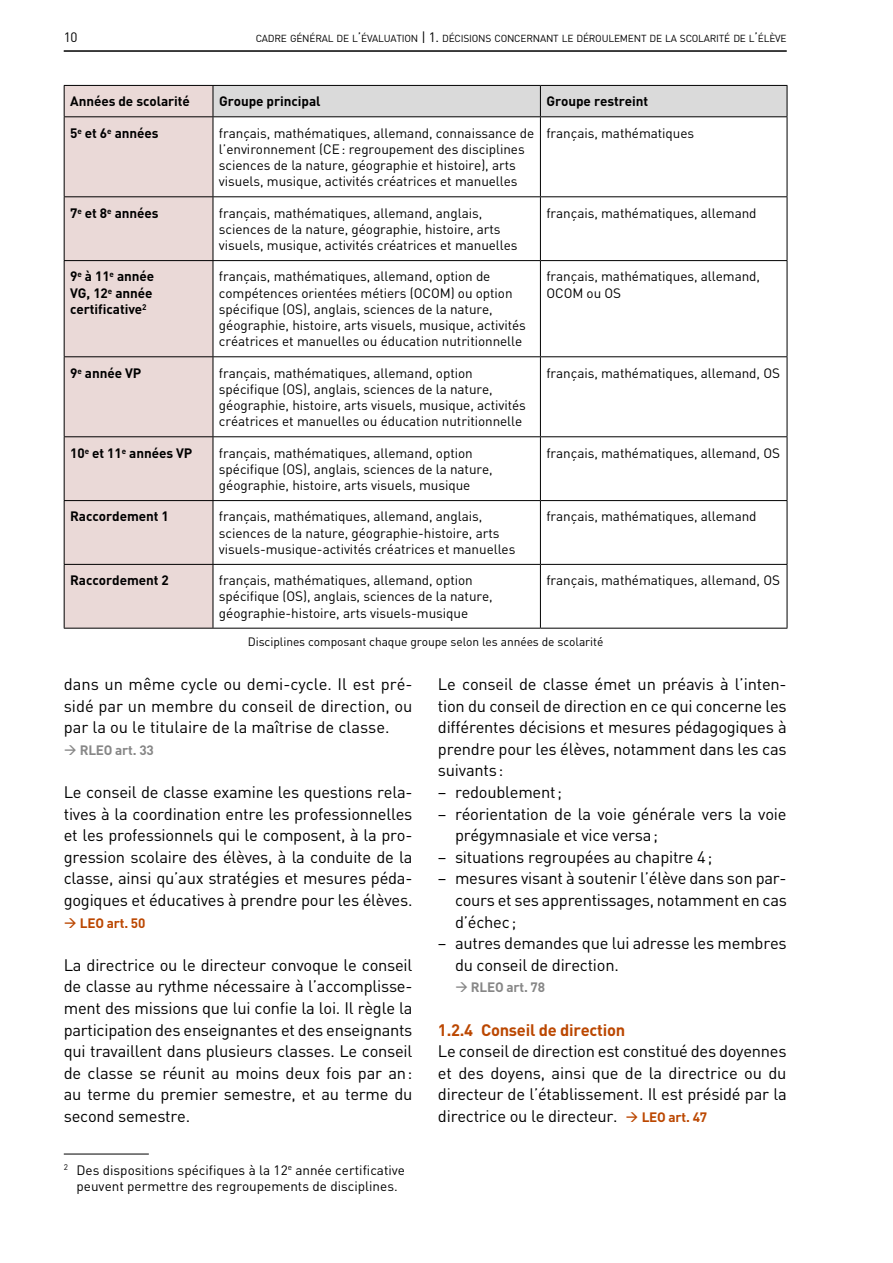
<style>
.page{position:relative;width:893px;height:1263px;background:#fff}
.page>*{position:absolute;margin:0;border:0;box-sizing:border-box;transform-origin:0 0}
.t1{font:16.5px/21.6px "DIN";letter-spacing:-.015em;color:#000;text-align:justify}
.t2{font:700 16.5px "DIN";letter-spacing:-.015em;color:#bb4700}
.t3{font:13.5px/16.2px "DIN";letter-spacing:-.005em;color:#000}
.t4{font:700 13.5px/16.2px "DIN";letter-spacing:-.005em;color:#000}
.t5{font:700 13.5px "DIN";letter-spacing:-.015em;color:#878787}
.t6{font:700 13.5px "DIN";letter-spacing:-.015em;color:#bb4700}
.t7{font:12px "DIN";letter-spacing:-.005em;color:#000}
.t8{font:10.2px "DIN";letter-spacing:-.02em;color:#000}
.s1{font-size:13.5px}
</style>
<div class="page">
<hr style="left:64px;top:51px;width:723px;height:1px;background:#000">
<div style="left:65px;top:86px;width:148px;height:542px;background:#ead9d7"></div>
<div style="left:214px;top:86px;width:573px;height:30px;background:#dadada"></div>
<hr style="left:540px;top:86px;width:1px;height:30px;background:#000">
<hr style="left:540px;top:117px;width:1px;height:79px;background:#000">
<hr style="left:787px;top:117px;width:1px;height:79px;background:#000">
<hr style="left:64px;top:196px;width:149px;height:1px;background:#000">
<hr style="left:213px;top:196px;width:327px;height:1px;background:#000">
<hr style="left:540px;top:196px;width:247px;height:1px;background:#000">
<hr style="left:540px;top:197px;width:1px;height:63px;background:#000">
<hr style="left:787px;top:197px;width:1px;height:63px;background:#000">
<hr style="left:64px;top:260px;width:149px;height:1px;background:#000">
<hr style="left:213px;top:260px;width:327px;height:1px;background:#000">
<hr style="left:540px;top:260px;width:247px;height:1px;background:#000">
<hr style="left:540px;top:261px;width:1px;height:95px;background:#000">
<hr style="left:787px;top:261px;width:1px;height:95px;background:#000">
<hr style="left:64px;top:356px;width:149px;height:1px;background:#000">
<hr style="left:213px;top:356px;width:327px;height:1px;background:#000">
<hr style="left:540px;top:356px;width:247px;height:1px;background:#000">
<hr style="left:540px;top:357px;width:1px;height:79px;background:#000">
<hr style="left:787px;top:357px;width:1px;height:79px;background:#000">
<hr style="left:64px;top:436px;width:149px;height:1px;background:#000">
<hr style="left:213px;top:436px;width:327px;height:1px;background:#000">
<hr style="left:540px;top:436px;width:247px;height:1px;background:#000">
<hr style="left:540px;top:437px;width:1px;height:63px;background:#000">
<hr style="left:787px;top:437px;width:1px;height:63px;background:#000">
<hr style="left:64px;top:500px;width:149px;height:1px;background:#000">
<hr style="left:213px;top:500px;width:327px;height:1px;background:#000">
<hr style="left:540px;top:500px;width:247px;height:1px;background:#000">
<hr style="left:540px;top:501px;width:1px;height:63px;background:#000">
<hr style="left:787px;top:501px;width:1px;height:63px;background:#000">
<hr style="left:64px;top:564px;width:149px;height:1px;background:#000">
<hr style="left:213px;top:564px;width:327px;height:1px;background:#000">
<hr style="left:540px;top:564px;width:247px;height:1px;background:#000">
<hr style="left:540px;top:565px;width:1px;height:63px;background:#000">
<hr style="left:787px;top:565px;width:1px;height:63px;background:#000">
<hr style="left:213px;top:628px;width:327px;height:1px;background:#000">
<hr style="left:540px;top:628px;width:247px;height:1px;background:#000">
<hr style="left:213px;top:85px;width:327px;height:1px;background:#000">
<hr style="left:540px;top:85px;width:247px;height:1px;background:#000">
<hr style="left:787px;top:86px;width:1px;height:30px;background:#000">
<hr style="left:64px;top:116px;width:149px;height:1px;background:#000">
<hr style="left:213px;top:116px;width:327px;height:1px;background:#000">
<hr style="left:540px;top:116px;width:247px;height:1px;background:#000">
<hr style="left:64px;top:85px;width:149px;height:1px;background:#000">
<hr style="left:64px;top:86px;width:1px;height:30px;background:#000">
<hr style="left:213px;top:86px;width:1px;height:30px;background:#000">
<hr style="left:64px;top:117px;width:1px;height:79px;background:#000">
<hr style="left:213px;top:117px;width:1px;height:79px;background:#000">
<hr style="left:64px;top:197px;width:1px;height:63px;background:#000">
<hr style="left:213px;top:197px;width:1px;height:63px;background:#000">
<hr style="left:64px;top:261px;width:1px;height:95px;background:#000">
<hr style="left:213px;top:261px;width:1px;height:95px;background:#000">
<hr style="left:64px;top:357px;width:1px;height:79px;background:#000">
<hr style="left:213px;top:357px;width:1px;height:79px;background:#000">
<hr style="left:64px;top:437px;width:1px;height:63px;background:#000">
<hr style="left:213px;top:437px;width:1px;height:63px;background:#000">
<hr style="left:64px;top:501px;width:1px;height:63px;background:#000">
<hr style="left:213px;top:501px;width:1px;height:63px;background:#000">
<hr style="left:64px;top:565px;width:1px;height:63px;background:#000">
<hr style="left:213px;top:565px;width:1px;height:63px;background:#000">
<hr style="left:64px;top:628px;width:149px;height:1px;background:#000">
<hr style="left:64px;top:1154px;width:85px;height:1px;background:#000">
<p class="t3" style="left:64px;top:29px;width:15px">10</p>
<p class="t8" style="left:256px;top:32px;width:532px">CADRE GÉNÉRAL DE L<span class="s1">’</span>ÉVALUATION <span class="s1">| 1.</span> DÉCISIONS CONCERNANT LE DÉROULEMENT DE LA SCOLARITÉ DE L<span class="s1">’</span>ÉLÈVE</p>
<p class="t4" style="left:70px;top:93px;width:121px">Années de scolarité</p>
<p class="t4" style="left:219px;top:93px;width:103px">Groupe principal</p>
<p class="t4" style="left:546px;top:93px;width:103px">Groupe restreint</p>
<p class="t4" style="left:70px;top:124px;width:90px">5<sup>e</sup> et 6<sup>e</sup> années</p>
<p class="t3" style="left:219px;top:124px;width:317px">français, mathématiques, allemand, connaissance de l’environnement (CE: regroupement des disciplines sciences de la nature, géographie et histoire), arts visuels, musique, activités créatrices et manuelles</p>
<p class="t3" style="left:546px;top:124px;width:149px">français, mathématiques</p>
<p class="t4" style="left:70px;top:204px;width:90px">7<sup>e</sup> et 8<sup>e</sup> années</p>
<p class="t3" style="left:219px;top:204px;width:300px">français, mathématiques, allemand, anglais, sciences de la nature, géographie, histoire, arts visuels, musique, activités créatrices et manuelles</p>
<p class="t3" style="left:546px;top:204px;width:212px">français, mathématiques, allemand</p>
<p class="t4" style="left:70px;top:268px;width:86px">9<sup>e</sup> à 11<sup>e</sup> année<br>VG, 12<sup>e</sup> année certificative<sup>2</sup></p>
<p class="t3" style="left:219px;top:268px;width:308px">français, mathématiques, allemand, option de compétences orientées métiers (OCOM) ou option spécifique (OS), anglais, sciences de la nature, géographie, histoire, arts visuels, musique, activités créatrices et manuelles ou éducation nutritionnelle</p>
<p class="t3" style="left:546px;top:268px;width:215px">français, mathématiques, allemand,<br>OCOM ou OS</p>
<p class="t4" style="left:70px;top:364px;width:73px">9<sup>e</sup> année VP</p>
<p class="t3" style="left:219px;top:364px;width:308px">français, mathématiques, allemand, option spécifique (OS), anglais, sciences de la nature, géographie, histoire, arts visuels, musique, activités créatrices et manuelles ou éducation nutritionnelle</p>
<p class="t3" style="left:546px;top:364px;width:235px">français, mathématiques, allemand, OS</p>
<p class="t4" style="left:70px;top:444px;width:124px">10<sup>e</sup> et 11<sup>e</sup> années VP</p>
<p class="t3" style="left:219px;top:444px;width:275px">français, mathématiques, allemand, option spécifique (OS), anglais, sciences de la nature, géographie, histoire, arts visuels, musique</p>
<p class="t3" style="left:546px;top:444px;width:235px">français, mathématiques, allemand, OS</p>
<p class="t4" style="left:70px;top:508px;width:100px">Raccordement 1</p>
<p class="t3" style="left:219px;top:508px;width:298px">français, mathématiques, allemand, anglais, sciences de la nature, géographie-histoire, arts visuels-musique-activités créatrices et manuelles</p>
<p class="t3" style="left:546px;top:508px;width:212px">français, mathématiques, allemand</p>
<p class="t4" style="left:70px;top:572px;width:100px">Raccordement 2</p>
<p class="t3" style="left:219px;top:572px;width:275px">français, mathématiques, allemand, option spécifique (OS), anglais, sciences de la nature, géographie-histoire, arts visuels-musique</p>
<p class="t3" style="left:546px;top:572px;width:235px">français, mathématiques, allemand, OS</p>
<p class="t7" style="left:248px;top:634px;width:357px">Disciplines composant chaque groupe selon les années de scolarité</p>
<p class="t1" style="left:64px;top:673px;width:350px">dans un même cycle ou demi-cycle. Il est pré&shy;sidé par un membre du conseil de direction, ou par la ou le titulaire de la maîtrise de classe.</p>
<p class="t5" style="left:80px;top:741px;width:76px">RLEO art. 33</p>
<p class="t1" style="left:64px;top:781px;width:350px">Le conseil de classe examine les questions rela&shy;tives à la coordination entre les professionnelles et les professionnels qui le composent, à la pro&shy;gression scolaire des élèves, à la conduite de la classe, ainsi qu’aux stratégies et mesures péda&shy;gogiques et éducatives à prendre pour les élèves.</p>
<p class="t6" style="left:80px;top:914px;width:67px">LEO art. 50</p>
<p class="t1" style="left:64px;top:954px;width:350px">La directrice ou le directeur convoque le conseil de classe au rythme nécessaire à l’accomplisse&shy;ment des missions que lui confie la loi. Il règle la participation des enseignantes et des enseignants qui travaillent dans plusieurs classes. Le conseil de classe se réunit au moins deux fois par an: au terme du premier semestre, et au terme du second semestre.</p>
<p class="t3" style="left:64px;top:1161px;width:343px;text-align:center"><sup>2</sup> Des dispositions spécifiques à la 12<sup>e</sup> année certificative peuvent permettre des regroupements de disciplines.</p>
<p class="t1" style="left:438px;top:673px;width:350px">Le conseil de classe émet un préavis à l’inten&shy;tion du conseil de direction en ce qui concerne les différentes décisions et mesures pédagogiques à prendre pour les élèves, notamment dans les cas suivants:</p>
<p class="t1" style="left:438px;top:781px;width:126px">– redoublement;</p>
<p class="t1" style="left:455px;top:802px;width:333px;text-indent:-17px">– réorientation de la voie générale vers la voie prégymnasiale et vice versa;</p>
<p class="t1" style="left:438px;top:846px;width:276px">– situations regroupées au chapitre 4;</p>
<p class="t1" style="left:455px;top:867px;width:333px;text-indent:-17px">– mesures visant à soutenir l’élève dans son par&shy;cours et ses apprentissages, notamment en cas d’échec;</p>
<p class="t1" style="left:455px;top:932px;width:333px;text-indent:-17px">– autres demandes que lui adresse les membres du conseil de direction.</p>
<p class="t5" style="left:471px;top:979px;width:76px">RLEO art. 78</p>
<p class="t2" style="left:438px;top:1019px;width:189px">1.2.4 Conseil de direction</p>
<p class="t1" style="left:438px;top:1040px;width:350px">Le conseil de direction est constitué des doyennes et des doyens, ainsi que de la directrice ou du directeur de l’établissement. Il est présidé par la directrice ou le directeur.</p>
<p class="t6" style="left:642px;top:1108px;width:67px">LEO art. 47</p>
</div>
